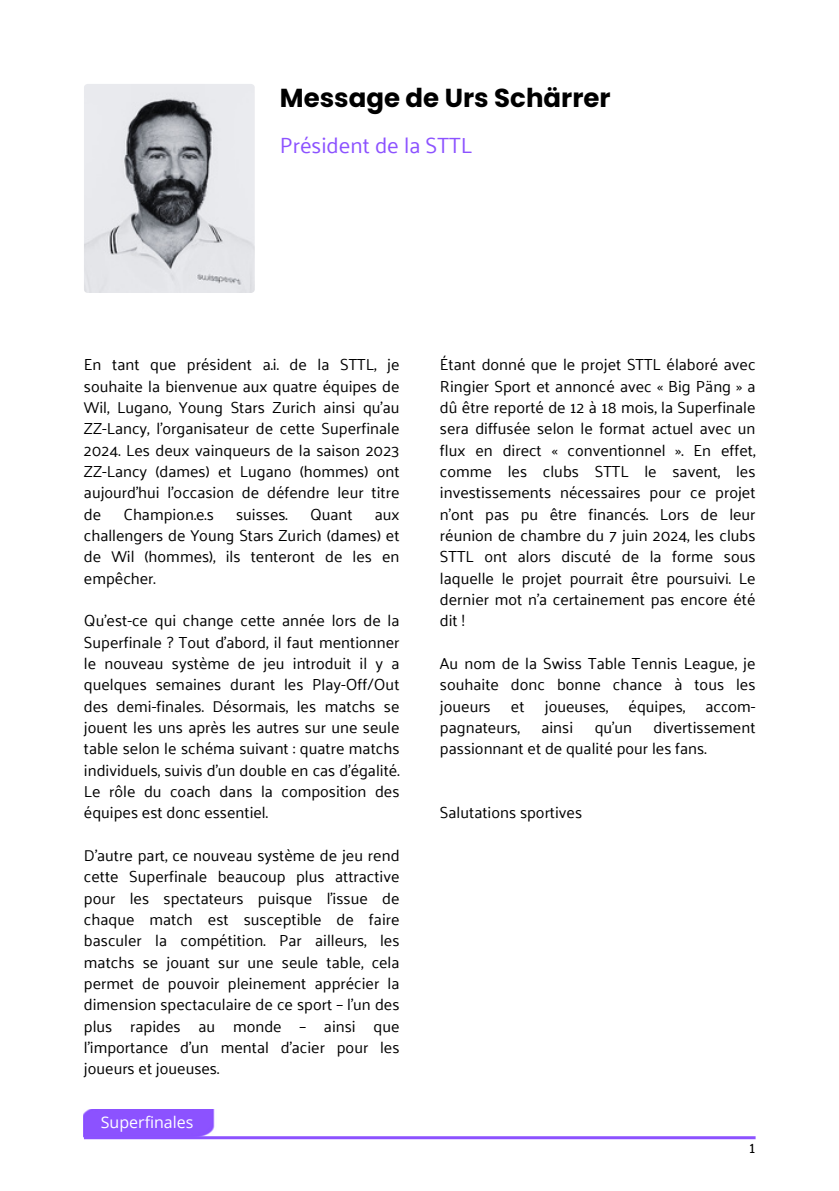
<style>
.page{position:relative;width:839px;height:1191px;background:#fff}
.page>*{position:absolute;margin:0;border:0;box-sizing:border-box;transform-origin:0 0}
.t1{font:700 26px "Poppins";color:#000}
.t2{font:22px "Palanquin";color:#8c52ff}
.t3{font:16px/21.4px "Palanquin";color:#000;text-align:justify}
.t4{font:16px "Open Sans";color:#fff}
</style>
<div class="page">
<div style="left:84px;top:1109px;width:131px;height:27px;background:#8c52ff"></div>
<hr style="left:84px;top:1136px;width:671px;height:3px;background:#8c52ff">
<img style="left:84px;top:84px;width:171px;height:209px;border-radius:4px">
<p class="t1" style="left:280px;top:80px;width:332px">Message de Urs Schärrer</p>
<p class="t2" style="left:280px;top:133px;width:194px">Président de la STTL</p>
<p class="t3" style="left:84px;top:354px;width:317px">En tant que président a.i. de la STTL, je souhaite la bienvenue aux quatre équipes de Wil, Lugano, Young Stars Zurich ainsi qu’au ZZ-Lancy, l’organisateur de cette Superfinale 2024. Les deux vainqueurs de la saison 2023<br>ZZ-Lancy (dames) et Lugano (hommes) ont aujourd'hui l'occasion de défendre leur titre de</p>
<p class="t3" style="left:123px;top:503px;width:92px">Champion.e.s</p>
<p class="t3" style="left:236px;top:503px;width:53px">suisses.</p>
<p class="t3" style="left:310px;top:503px;width:44px">Quant</p>
<p class="t3" style="left:84px;top:503px;width:317px;text-indent:291px">aux challengers de Young Stars Zurich (dames) et de Wil (hommes), ils tenteront de les en empêcher.</p>
<p class="t3" style="left:84px;top:610px;width:317px">Qu'est-ce qui change cette année lors de la Superfinale ? Tout d'abord, il faut mentionner le nouveau système de jeu introduit il y a quelques semaines durant les Play-Off/Out des demi-finales. Désormais, les matchs se jouent les uns après les autres sur une seule table selon le schéma suivant : quatre matchs individuels, suivis d’un double en cas d’égalité.<br>Le rôle du coach dans la composition des équipes est donc essentiel.</p>
<p class="t3" style="left:84px;top:845px;width:317px">D’autre part, ce nouveau système de jeu rend cette Superfinale beaucoup plus attractive pour les spectateurs puisque l’issue de chaque match est susceptible de faire basculer la compétition. Par ailleurs, les matchs se jouant sur une seule table, cela permet de pouvoir pleinement apprécier la dimension spectaculaire de ce sport – l’un des plus rapides au monde – ainsi que l’importance d’un mental d’acier pour les joueurs et joueuses.</p>
<h2 class="t4" style="left:101px;top:1111px;width:94px">Superfinales</h2>
<p class="t3" style="left:440px;top:354px;width:317px">Étant donné que le projet STTL élaboré avec Ringier Sport et annoncé avec « Big Päng » a dû être reporté de 12 à 18 mois, la Superfinale sera diffusée selon le format actuel avec un flux en direct « conventionnel ». En effet, comme les clubs STTL le savent, les investissements nécessaires pour ce projet n'ont pas pu être financés. Lors de leur réunion de chambre du 7 juin 2024, les clubs STTL ont alors discuté de la forme sous laquelle le projet pourrait être poursuivi. Le dernier mot n'a certainement pas encore été dit !</p>
<p class="t3" style="left:440px;top:653px;width:317px">Au nom de la Swiss Table Tennis League, je souhaite donc bonne chance à tous les joueurs</p>
<p class="t3" style="left:511px;top:695px;width:15px">et</p>
<p class="t3" style="left:545px;top:695px;width:65px">joueuses,</p>
<p class="t3" style="left:628px;top:695px;width:58px">équipes,</p>
<p class="t3" style="left:705px;top:695px;width:52px">accom-</p>
<p class="t3" style="left:440px;top:717px;width:81px">pagnateurs,</p>
<p class="t3" style="left:541px;top:717px;width:33px">ainsi</p>
<p class="t3" style="left:594px;top:717px;width:39px">qu’un</p>
<p class="t3" style="left:440px;top:717px;width:317px;text-indent:213px">divertissement passionnant et de qualité pour les fans.</p>
<p class="t3" style="left:440px;top:802px;width:144px">Salutations sportives</p>
<p class="t3" style="left:749px;top:1137px;width:8px">1</p>
</div>
